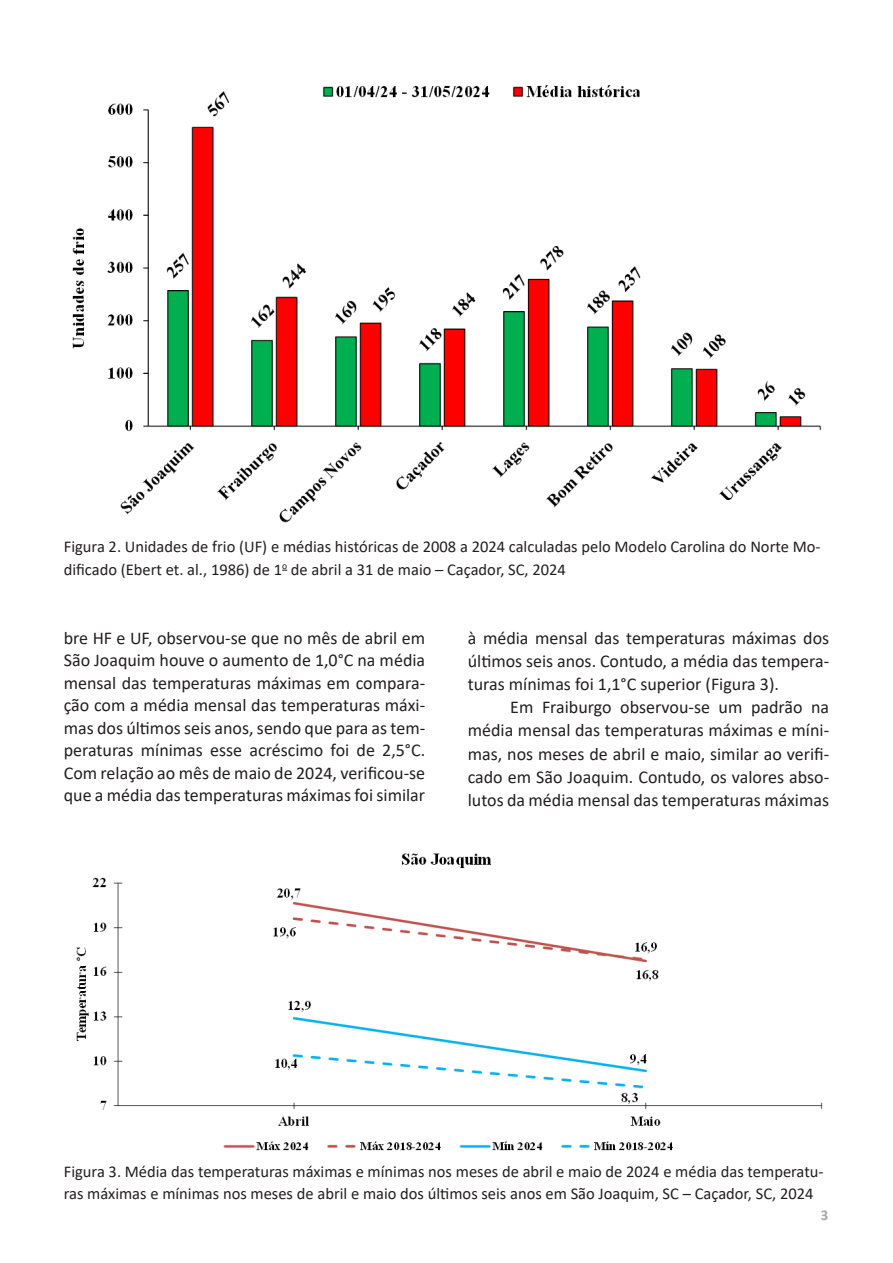
<style>
.page{position:relative;width:893px;height:1263px;background:#fff}
.page>*{position:absolute;margin:0;border:0;box-sizing:border-box;transform-origin:0 0}
.Body_Text_2{font:18px/22.5px "Calibri";color:#231f20;text-align:justify}
.t1{font:16.5px/22.5px "Calibri";color:#231f20}
.t2{font:700 15px "Calibri";color:#a8a9ad}
</style>
<div class="page">
<img style="left:72px;top:85px;width:750px;height:438px">
<img style="left:76px;top:853px;width:747px;height:298px">
<p class="t1" style="left:64px;top:535px;width:758px">Figura 2. Unidades de frio (UF) e médias históricas de 2008 a 2024 calculadas pelo Modelo Carolina do Norte Mo&shy;dificado (Ebert et. al., 1986) de 1<sup>o</sup> de abril a 31 de maio – Caçador, SC, 2024</p>
<p class="Body_Text_2" style="left:64px;top:626px;width:363px">bre HF e UF, observou-se que no mês de abril em São Joaquim houve o aumento de 1,0°C na média mensal das temperaturas máximas em compara&shy;ção com a média mensal das temperaturas máxi&shy;mas dos últimos seis anos, sendo que para as tem&shy;peraturas mínimas esse acréscimo foi de 2,5°C.<br>Com relação ao mês de maio de 2024, verificou-se que a média das temperaturas máximas foi similar</p>
<p class="Body_Text_2" style="left:468px;top:626px;width:363px;line-height:23.1px">à média mensal das temperaturas máximas dos últimos seis anos. Contudo, a média das tempera&shy;turas mínimas foi 1,1°C superior (Figura 3).</p>
<p class="Body_Text_2" style="left:468px;top:695px;width:363px;line-height:23.1px;text-indent:43px">Em Fraiburgo observou-se um padrão na média mensal das temperaturas máximas e míni&shy;mas, nos meses de abril e maio, similar ao verifi&shy;cado em São Joaquim. Contudo, os valores abso&shy;lutos da média mensal das temperaturas máximas</p>
<p class="t1" style="left:64px;top:1159px;width:761px">Figura 3. Média das temperaturas máximas e mínimas nos meses de abril e maio de 2024 e média das temperatu&shy;ras máximas e mínimas nos meses de abril e maio dos últimos seis anos em São Joaquim, SC – Caçador, SC, 2024</p>
<p class="t2" style="left:821px;top:1204px;width:9px">3</p>
</div>
